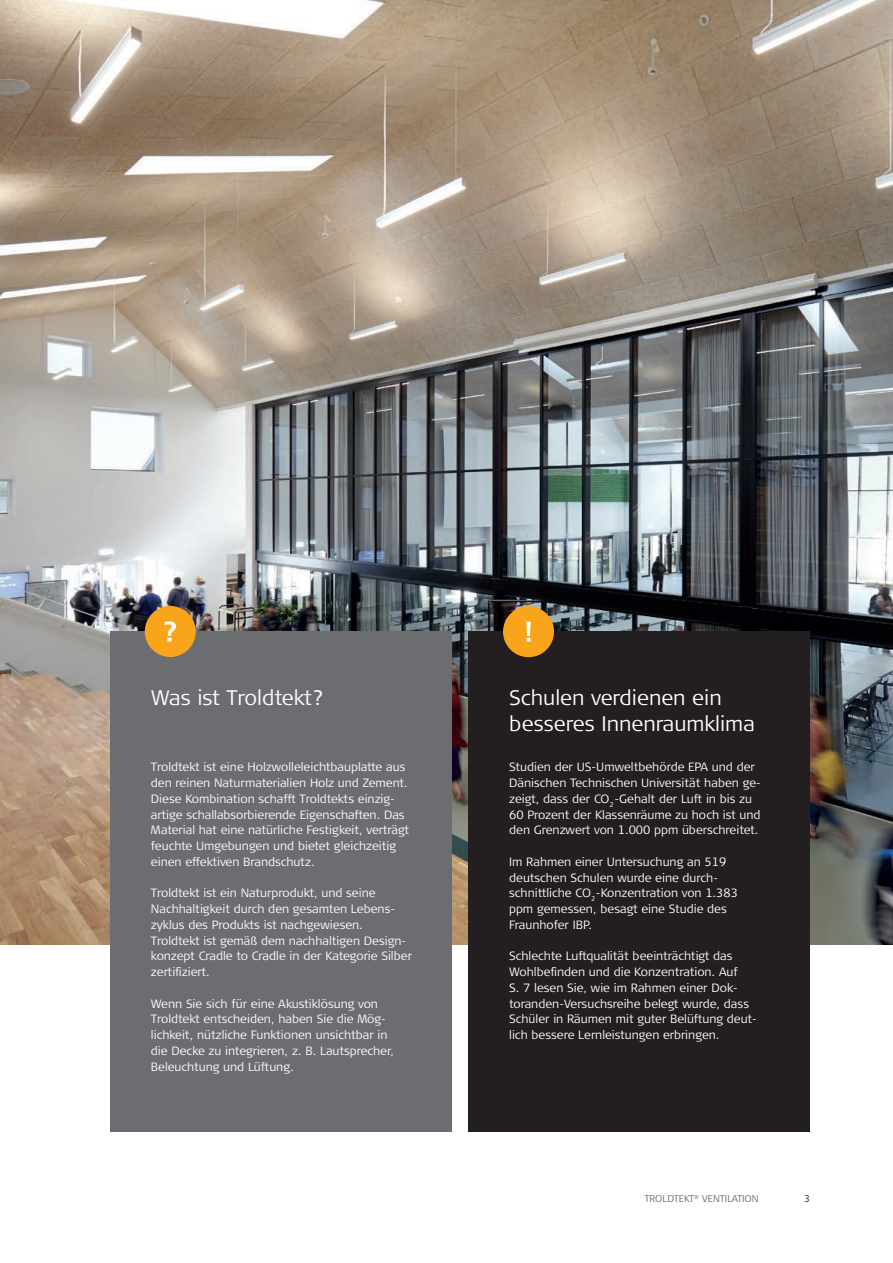
<style>
.page{position:relative;width:893px;height:1263px;background:#fff}
.page>*{position:absolute;margin:0;border:0;box-sizing:border-box;transform-origin:0 0}
.t1{font:300 21px/25.5px "Signa Column";color:#fff}
.t2{font:300 12px/15.8px "Signa Column";color:#fff}
.t3{font:300 9.75px "Signa Column";letter-spacing:-.015em;color:#6c6d70}
.t4{font:300 9.75px "Signa Column";color:#231f20}
</style>
<div class="page">
<img style="left:0;top:0;width:893px;height:945px">
<div style="left:111px;top:631px;width:341px;height:501px;background:#6c6d70"></div>
<div style="left:469px;top:631px;width:341px;height:501px;background:#231f20"></div>
<div style="left:503px;top:606px;width:51px;height:51px;background:#f9a51b;border-radius:50%"></div>
<div style="left:145px;top:606px;width:51px;height:51px;background:#f9a51b;border-radius:50%"></div>
<svg style="left:165px;top:621px;width:11px;height:21px"></svg>
<svg style="left:526px;top:622px;width:5px;height:20px"></svg>
<h1 class="t1" style="left:151px;top:685px;width:174px">Was ist Troldtekt?</h1>
<p class="t2" style="left:151px;top:759px;width:260px">Troldtekt ist eine Holzwolleleichtbauplatte aus den reinen Naturmaterialien Holz und Zement.<br>Diese Kombination schafft Troldtekts einzig&shy;artige schallabsorbierende Eigenschaften. Das Material hat eine natürliche Festigkeit, verträgt feuchte Umgebungen und bietet gleichzeitig einen effektiven Brandschutz.</p>
<p class="t2" style="left:151px;top:885px;width:263px">Troldtekt ist ein Naturprodukt, und seine Nachhaltigkeit durch den gesamten Lebens&shy;zyklus des Produkts ist nachgewiesen.<br>Troldtekt ist gemäß dem nachhaltigen Design&shy;konzept Cradle to Cradle in der Kategorie Silber zertifiziert.</p>
<p class="t2" style="left:151px;top:995px;width:245px">Wenn Sie sich für eine Akustiklösung von Troldtekt entscheiden, haben Sie die Mög&shy;lichkeit, nützliche Funktionen unsichtbar in die Decke zu integrieren, z. B. Lautsprecher, Beleuchtung und Lüftung.</p>
<h1 class="t1" style="left:509px;top:685px;width:247px">Schulen verdienen ein besseres Innenraumklima</h1>
<p class="t2" style="left:509px;top:759px;width:253px">Studien der US-Umweltbehörde EPA und der Dänischen Technischen Universität haben ge&shy;zeigt, dass der CO<sub>2</sub>-Gehalt der Luft in bis zu 60 Prozent der Klassenräume zu hoch ist und den Grenzwert von 1.000 ppm überschreitet.</p>
<p class="t2" style="left:509px;top:854px;width:230px">Im Rahmen einer Untersuchung an 519 deutschen Schulen wurde eine durch&shy;schnittliche CO<sub>2</sub>-Konzentration von 1.383 ppm gemessen, besagt eine Studie des Fraunhofer IBP.</p>
<p class="t2" style="left:509px;top:948px;width:249px">Schlechte Luftqualität beeinträchtigt das Wohlbefinden und die Konzentration. Auf<br>S. 7 lesen Sie, wie im Rahmen einer Dok&shy;toranden-Versuchsreihe belegt wurde, dass Schüler in Räumen mit guter Belüftung deut&shy;lich bessere Lernleistungen erbringen.</p>
<p class="t3" style="left:644px;top:1193px;width:116px">TROLDTEKT<sup>®</sup> VENTILATION</p>
<p class="t4" style="left:804px;top:1193px;width:7px">3</p>
</div>
